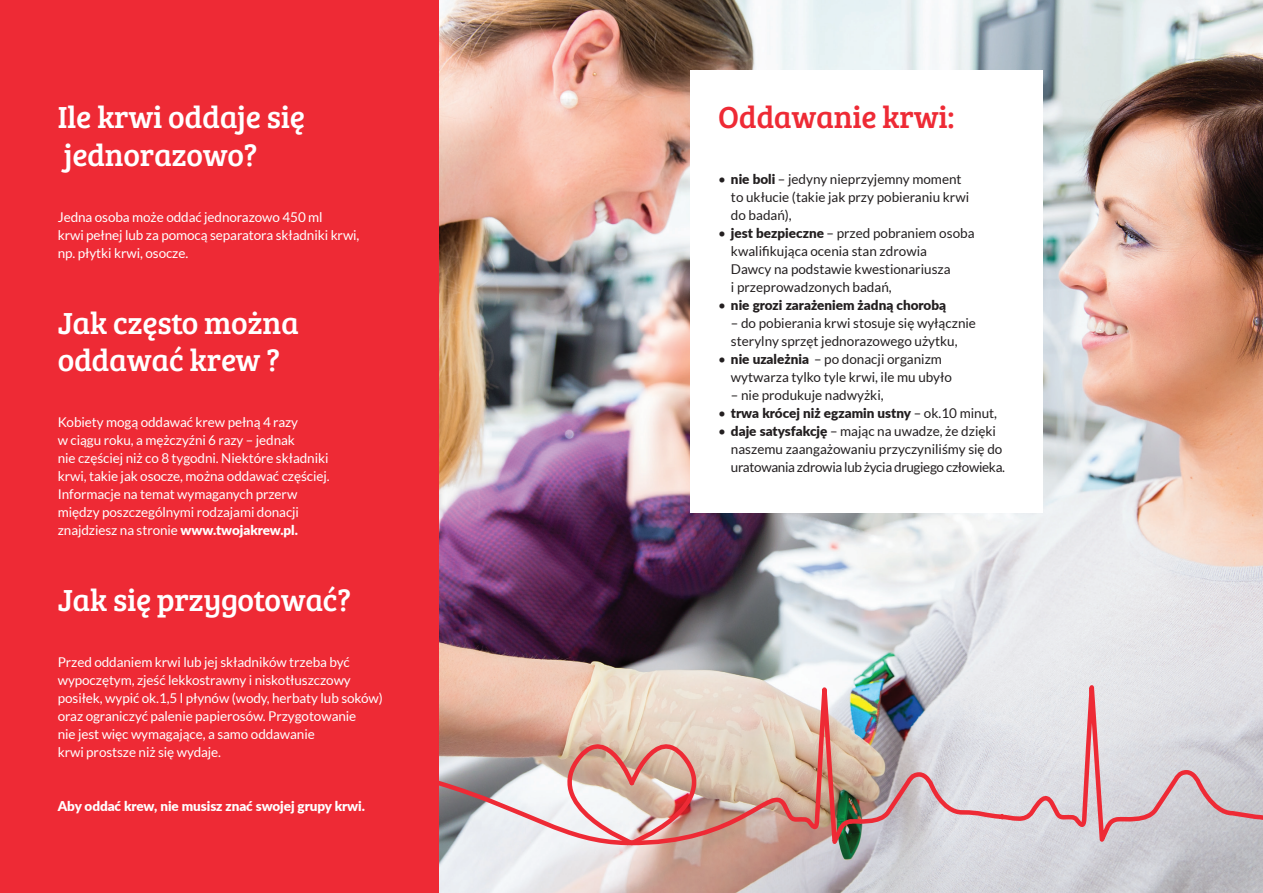
<style>
.page{position:relative;width:1263px;height:893px;background:#fff}
.page>*{position:absolute;margin:0;border:0;box-sizing:border-box;transform-origin:0 0}
.t1{font:31.5px/37.8px "Bree Serif";letter-spacing:-.01em;color:#fff}
.t2{font:31.5px "Bree Serif";letter-spacing:-.01em;color:#ee2a35}
.t3{font:13.5px/18px "Lato";letter-spacing:-.005em;color:#fff}
.t4{font:13.5px/18px "Lato";color:#231f20}
.t5{font:900 13.5px "Lato";color:#231f20}
.t6{font:900 13.5px "Lato";letter-spacing:-.005em;color:#fff}
.s1{font-weight:900}
.s2{font-weight:400}
</style>
<div class="page">
<img style="left:439px;top:0;width:824px;height:893px">
<svg style="left:439px;top:722px;width:184px;height:132px;background:#beacab"></svg>
<img style="left:623px;top:555px;width:232px;height:305px">
<svg style="left:846px;top:552px;width:417px;height:306px;background:#d7d2d6"></svg>
<svg style="left:539px;top:717px;width:186px;height:130px"></svg>
<div style="left:0;top:0;width:439px;height:893px;background:#ee2a35"></div>
<div style="left:690px;top:70px;width:353px;height:443px;background:#fff"></div>
<h1 class="t1" style="left:58px;top:97px;width:249px">Ile krwi oddaje się jednorazowo?</h1>
<p class="t3" style="left:58px;top:208px;width:303px">Jedna osoba może oddać jednorazowo 450 ml<br>krwi pełnej lub za pomocą separatora składniki krwi, np. płytki krwi, osocze.</p>
<h1 class="t1" style="left:58px;top:302px;width:243px">Jak często można oddawać krew ?</h1>
<p class="t3" style="left:58px;top:413px;width:273px">Kobiety mogą oddawać krew pełną 4 razy<br>w ciągu roku, a mężczyźni 6 razy – jednak<br>nie częściej niż co 8 tygodni. Niektóre składniki krwi, takie jak osocze, można oddawać częściej.<br>Informacje na temat wymaganych przerw między poszczególnymi rodzajami donacji znajdziesz na stronie <span class="s1">www.twojakrew.pl.</span></p>
<h1 class="t1" style="left:58px;top:579px;width:295px">Jak się przygotować?</h1>
<p class="t3" style="left:58px;top:652px;width:327px">Przed oddaniem krwi lub jej składników trzeba być wypoczętym, zjeść lekkostrawny i niskotłuszczowy posiłek, wypić ok.1,5 l płynów (wody, herbaty lub soków) oraz ograniczyć palenie papierosów. Przygotowanie<br>nie jest więc wymagające, a samo oddawanie<br>krwi prostsze niż się wydaje.</p>
<p class="t6" style="left:58px;top:795px;width:309px">Aby oddać krew, nie musisz znać swojej grupy krwi.</p>
<h1 class="t2" style="left:718px;top:94px;width:238px">Oddawanie krwi:</h1>
<p class="t4" style="left:731px;top:170px;width:240px;text-indent:-13px">• <span class="s1">nie boli</span> – jedyny nieprzyjemny moment to ukłucie (takie jak przy pobieraniu krwi do badań),</p>
<p class="t4" style="left:731px;top:224px;width:245px;text-indent:-13px">• <span class="s1">jest bezpieczne</span> – przed pobraniem osoba kwalifikująca ocenia stan zdrowia<br>Dawcy na podstawie kwestionariusza<br>i przeprowadzonych badań,</p>
<p class="t5" style="left:718px;top:295px;width:229px"><span class="s2">•</span> nie grozi zarażeniem żadną chorobą</p>
<p class="t4" style="left:731px;top:314px;width:247px">– do pobierania krwi stosuje się wyłącznie sterylny sprzęt jednorazowego użytku,</p>
<p class="t4" style="left:731px;top:350px;width:223px;text-indent:-13px">• <span class="s1">nie uzależnia</span> – po donacji organizm wytwarza tylko tyle krwi, ile mu ubyło</p>
<p class="t4" style="left:731px;top:386px;width:154px">– nie produkuje nadwyżki,</p>
<p class="t5" style="left:718px;top:403px;width:280px"><span class="s2">•</span> trwa krócej niż egzamin ustny <span class="s2">– ok.10 minut,</span></p>
<p class="t4" style="left:731px;top:422px;width:276px;text-indent:-13px">• <span class="s1">daje satysfakcję</span> – mając na uwadze, że dzięki naszemu zaangażowaniu przyczyniliśmy się do uratowania zdrowia lub życia drugiego człowieka.</p>
</div>
